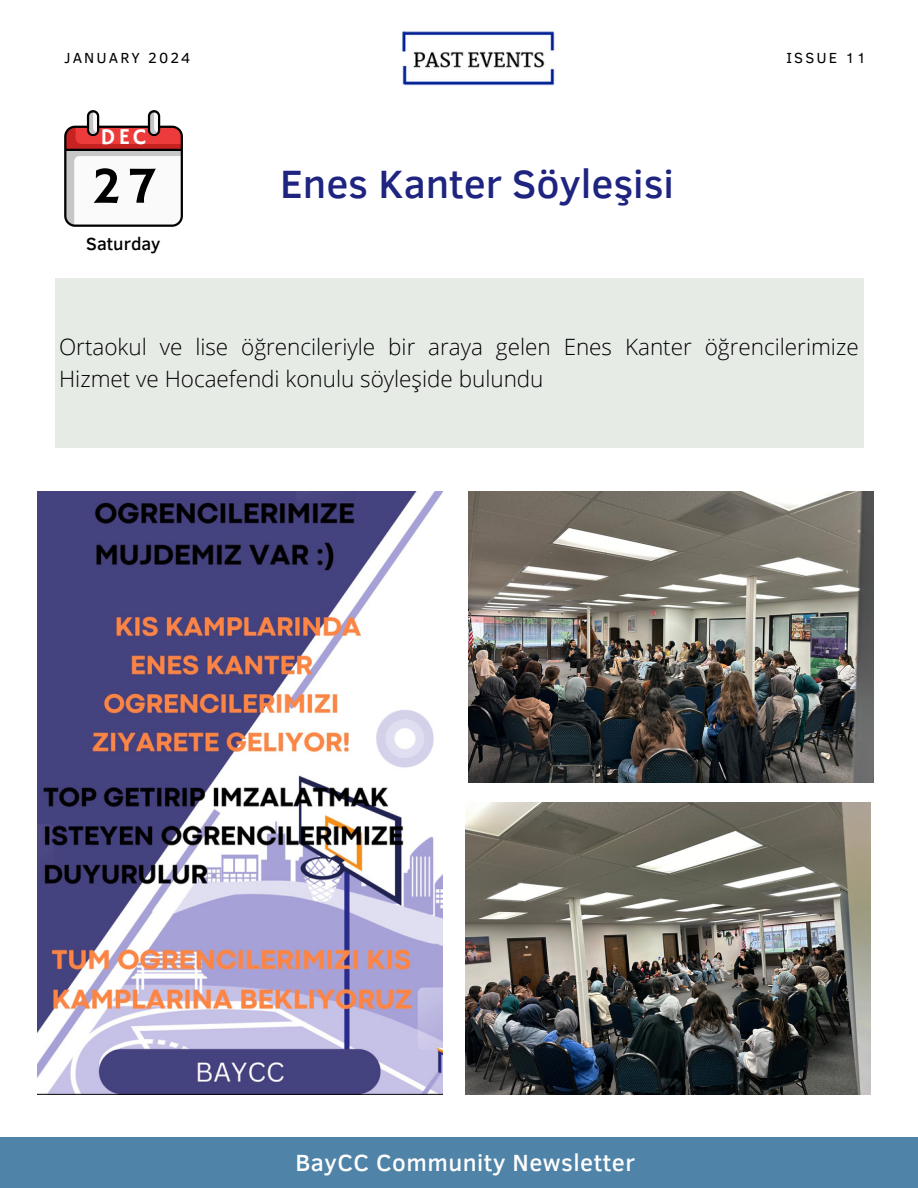
<style>
.page{position:relative;width:918px;height:1188px;background:#fff}
.page>*{position:absolute;margin:0;border:0;box-sizing:border-box;transform-origin:0 0}
.t1{font:52.05px "Hammersmith One";color:#000}
.t2{font:500 40.5px "Clear Sans";color:#1e247f}
.t3{font:500 24px "Clear Sans";letter-spacing:.02em;color:#fffefe}
.t4{font:22.65px "Hammersmith One";color:#fff}
.t5{font:300 22.5px/31.5px "Open Sans";color:#000}
.t6{font:500 18px "Clear Sans";color:#000}
.t7{font:15px "Clear Sans";letter-spacing:.14em;color:#000}
</style>
<div class="page">
<div style="left:0;top:1137px;width:918px;height:51px;background:#4f83a8"></div>
<svg style="left:64px;top:110px;width:119px;height:117px"></svg>
<div style="left:55px;top:279px;width:808px;height:169px;background:#e6ebe6"></div>
<img style="left:402px;top:31px;width:153px;height:55px">
<img style="left:38px;top:491px;width:405px;height:603px">
<img style="left:468px;top:491px;width:405px;height:291px">
<img style="left:465px;top:803px;width:405px;height:291px">
<p class="t7" style="left:64px;top:47px;width:128px">JANUARY 2024</p>
<p class="t4" style="left:101px;top:124px;width:47px">DEC</p>
<h1 class="t1" style="left:92px;top:156px;width:65px">27</h1>
<p class="t6" style="left:86px;top:230px;width:76px">Saturday</p>
<h2 class="t2" style="left:280px;top:154px;width:396px">Enes Kanter Söyleşisi</h2>
<p class="t7" style="left:787px;top:47px;width:81px">ISSUE 11</p>
<p class="t5" style="left:59px;top:331px;width:801px">Ortaokul ve lise öğrencileriyle bir araya gelen Enes Kanter öğrencilerimize<br>Hizmet ve Hocaefendi konulu söyleşide bulundu</p>
<p class="t3" style="left:295px;top:1145px;width:341px">BayCC Community Newsletter</p>
</div>
